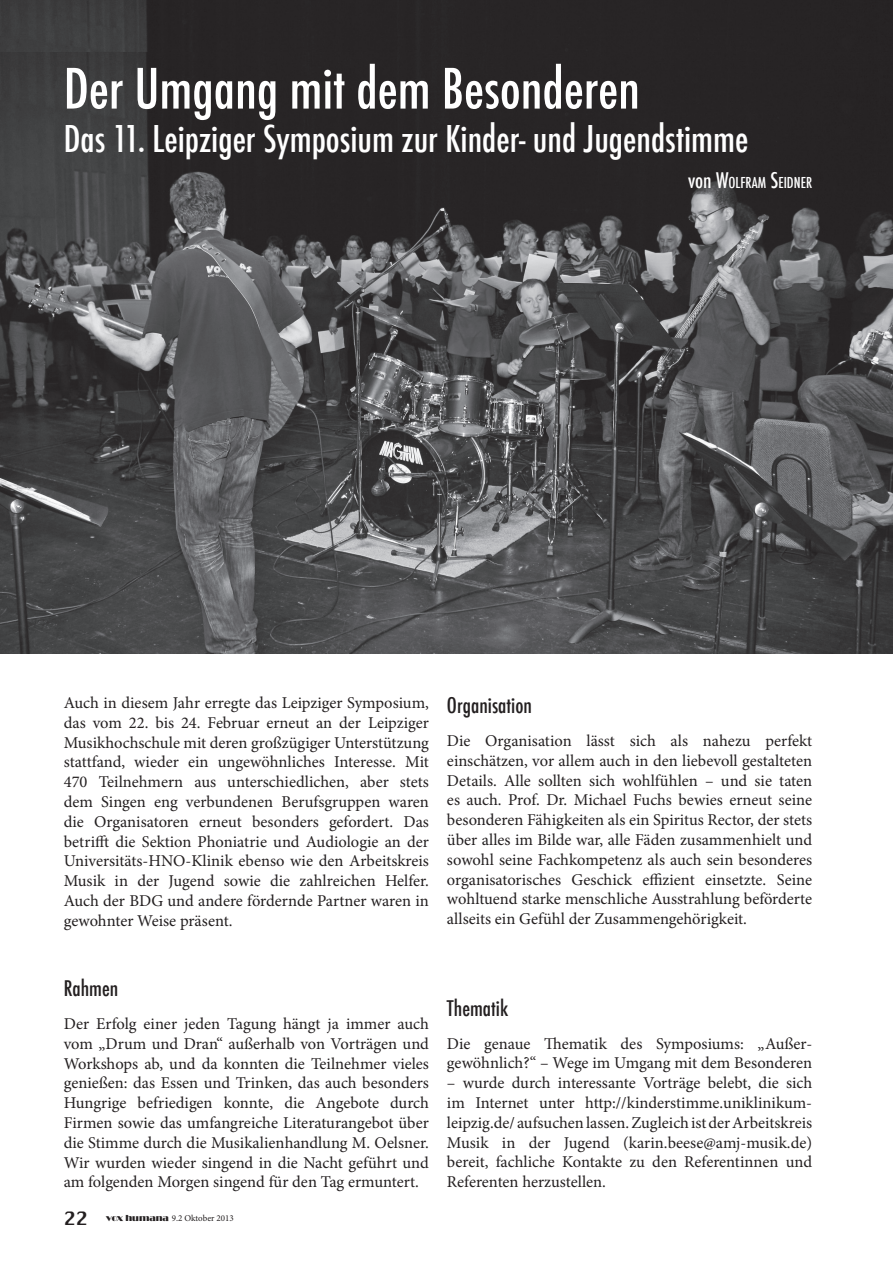
<style>
.page{position:relative;width:893px;height:1263px;background:#fff}
.page>*{position:absolute;margin:0;border:0;box-sizing:border-box;transform-origin:0 0}
.t1{font:500 condensed 54px "Futura";color:#fff}
.t2{font:500 condensed 36px "Futura";color:#fff}
.t3{font:500 condensed 21px "Futura";color:#231f20}
.t4{font:16.5px/19.8px "Minion Pro";color:#231f20;text-align:justify}
.t5{font:500 condensed 14.7px "Futura";color:#fff}
.t6{font:9px "Minion Pro";color:#231f20}
.s1{font-size:21px}
.s2{font-family:"Chicago";font-size:18px}
.s3{font-family:"Broadway EF"}
</style>
<div class="page">
<img style="left:0;top:0;width:893px;height:52px">
<img style="left:0;top:52px;width:893px;height:602px">
<h1 class="t1" style="left:64px;top:54px;width:578px">Der Umgang mit dem Besonderen</h1>
<h2 class="t2" style="left:64px;top:115px;width:686px">Das 11. Leipziger Symposium zur Kinder- und Jugendstimme</h2>
<p class="t5" style="left:688px;top:173px;width:125px"><span class="s1">von</span> <span class="s1">W</span>OLFRAM <span class="s1">S</span>EIDNER</p>
<p class="t4" style="left:64px;top:693px;width:367px">Auch in diesem Jahr erregte das Leipziger Symposium, das vom 22. bis 24. Februar erneut an der Leipziger Musikhochschule mit deren großzügiger Unterstützung stattfand, wieder ein ungewöhnliches Interesse. Mit 470 Teilnehmern aus unterschiedlichen, aber stets dem Singen eng verbundenen Berufsgruppen waren die Organisatoren erneut besonders gefordert. Das betrifft die Sektion Phoniatrie und Audiologie an der Universitäts-HNO-Klinik ebenso wie den Arbeitskreis Musik in der Jugend sowie die zahlreichen Helfer.<br>Auch der BDG und andere fördernde Partner waren in gewohnter Weise präsent.</p>
<p class="t3" style="left:447px;top:692px;width:86px">Organisation</p>
<p class="t4" style="left:447px;top:731px;width:367px">Die Organisation lässt sich als nahezu perfekt einschätzen, vor allem auch in den liebevoll gestalteten Details. Alle sollten sich wohlfühlen – und sie taten es auch. Prof. Dr. Michael Fuchs bewies erneut seine besonderen Fähigkeiten als ein Spiritus Rector, der stets über alles im Bilde war, alle Fäden zusammenhielt und sowohl seine Fachkompetenz als auch sein besonderes organisatorisches Geschick effizient einsetzte. Seine wohltuend starke menschliche Ausstrahlung beförderte allseits ein Gefühl der Zusammengehörigkeit.</p>
<p class="t3" style="left:64px;top:975px;width:56px">Rahmen</p>
<p class="t4" style="left:64px;top:1014px;width:367px">Der Erfolg einer jeden Tagung hängt ja immer auch vom „Drum und Dran“ außerhalb von Vorträgen und Workshops ab, und da konnten die Teilnehmer vieles genießen: das Essen und Trinken, das auch besonders Hungrige befriedigen konnte, die Angebote durch Firmen sowie das umfangreiche Literaturangebot über die Stimme durch die Musikalienhandlung M. Oelsner.<br>Wir wurden wieder singend in die Nacht geführt und am folgenden Morgen singend für den Tag ermuntert.</p>
<p class="t6" style="left:64px;top:1212px;width:172px"><span class="s2">22</span> <span class="s3">vox humana</span> 9.2 Oktober 2013</p>
<p class="t3" style="left:447px;top:995px;width:63px">Thematik</p>
<p class="t4" style="left:447px;top:1033px;width:367px">Die genaue Thematik des Symposiums: „Außer&shy;gewöhnlich?“ – Wege im Umgang mit dem Besonderen</p>
<p class="t4" style="left:447px;top:1073px;width:367px">– wurde durch interessante Vorträge belebt, die sich im Internet unter http://kinderstimme.uniklinikum&shy;leipzig.de/ aufsuchen lassen. Zugleich ist der Arbeitskreis Musik in der Jugend (karin.beese@amj-musik.de) bereit, fachliche Kontakte zu den Referentinnen und Referenten herzustellen.</p>
</div>
